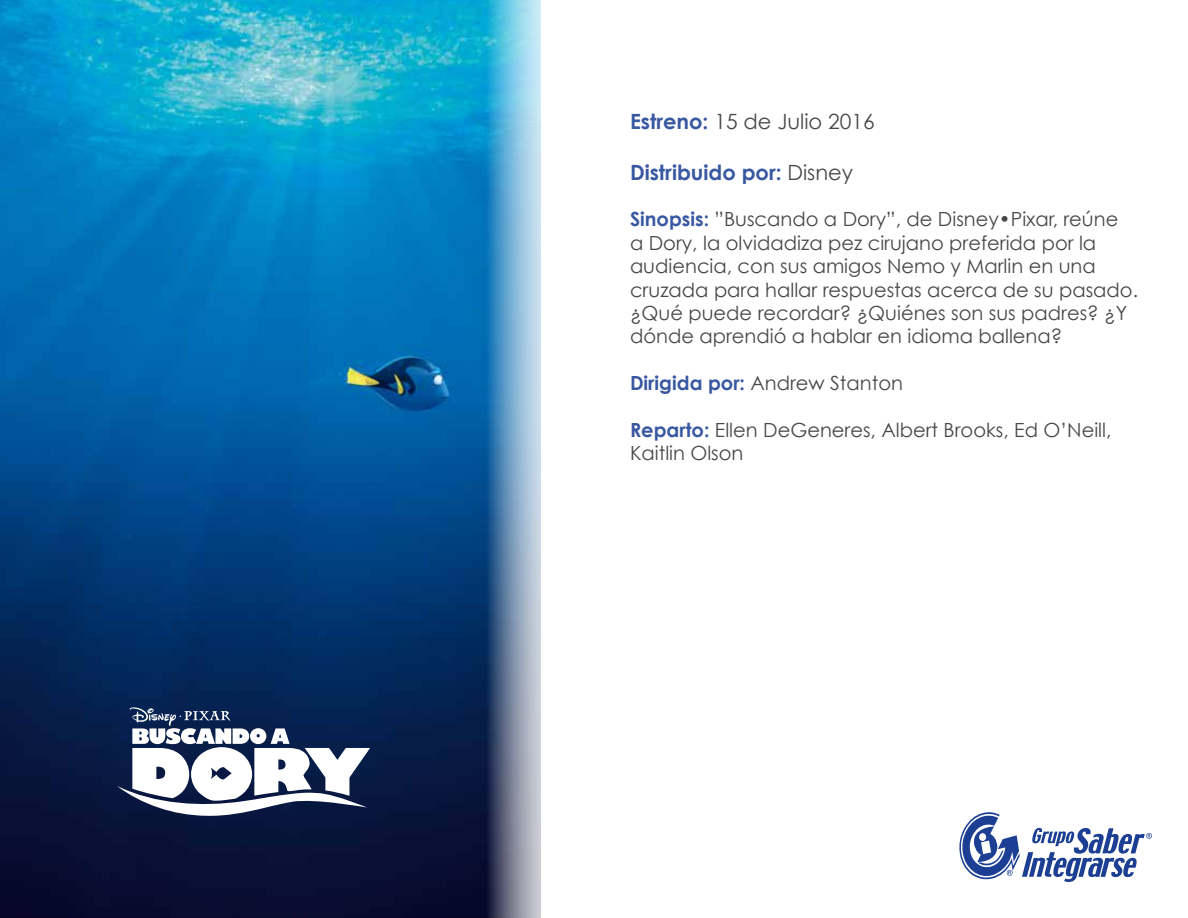
<style>
.page{position:relative;width:1188px;height:918px;background:#fff}
.page>*{position:absolute;margin:0;border:0;box-sizing:border-box;transform-origin:0 0}
.t1{font:21px "Century Gothic";color:#48484a}
.t2{font:700 21px "Century Gothic";color:#3958a2}
.t3{font:19.5px/23.4px "Century Gothic";color:#48484a}
.s1{font-weight:700;color:#3958a2}
.s2{font-weight:400;color:#48484a}
</style>
<div class="page">
<img style="left:0;top:0;width:486px;height:918px">
<svg style="left:959px;top:812px;width:193px;height:70px"></svg>
<img style="left:486px;top:0;width:55px;height:918px">
<svg style="left:117px;top:707px;width:253px;height:110px"></svg>
<p class="t1" style="left:630px;top:109px;width:246px"><span class="s1">Estreno:</span> 15 de Julio 2016</p>
<p class="t2" style="left:630px;top:159px;width:225px">Distribuido por: <span class="s2">Disney</span></p>
<p class="t3" style="left:630px;top:207px;width:510px"><span class="s1">Sinopsis:</span> ”Buscando a Dory”, de Disney•Pixar, reúne<br>a Dory, la olvidadiza pez cirujano preferida por la audiencia, con sus amigos Nemo y Marlin en una cruzada para hallar respuestas acerca de su pasado. ¿Qué puede recordar? ¿Quiénes son sus padres? ¿Y dónde aprendió a hablar en idioma ballena?</p>
<p class="t3" style="left:630px;top:371px;width:275px"><span class="s1">Dirigida por:</span> Andrew Stanton</p>
<p class="t3" style="left:630px;top:418px;width:483px"><span class="s1">Reparto:</span> Ellen DeGeneres, Albert Brooks, Ed O’Neill,<br>Kaitlin Olson</p>
</div>
